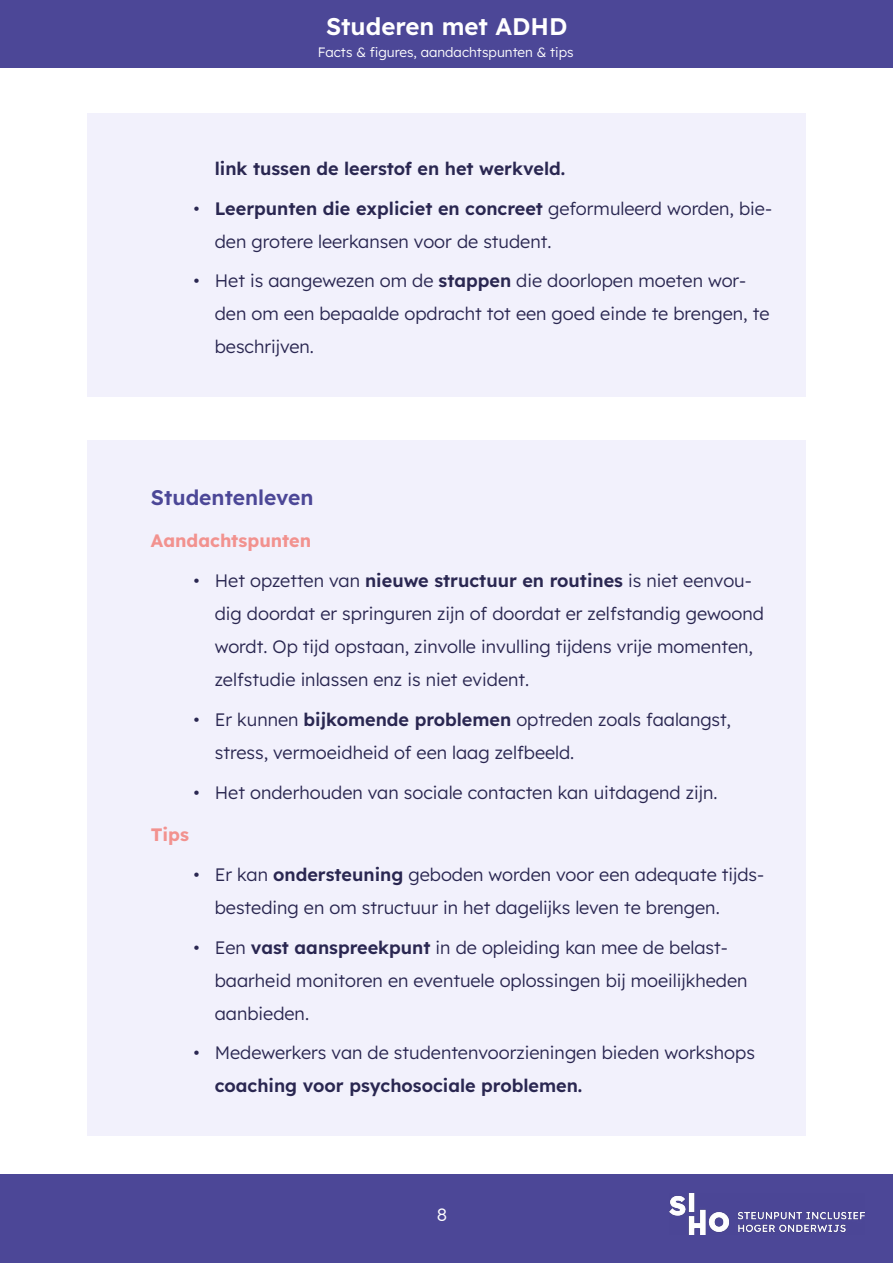
<style>
.page{position:relative;width:893px;height:1263px;background:#fff}
.page>*{position:absolute;margin:0;border:0;box-sizing:border-box;transform-origin:0 0}
.Koptekst_pagina_fiche{font:600 24px "Lexend";color:#fff}
.t1{font:600 21px "Lexend";color:#4c4797}
.lijst{font:300 18px/33px "Lexend";color:#2a2751}
.lijst-2{font:600 18px "Lexend";color:#2a2751}
.t2{font:700 18px "Lexend";color:#f2928f}
.t3{font:300 18px "Lexend";color:#fff}
.Koptekst_pagina_fiche-2{font:300 13.5px "Lexend";color:#fff}
.s1{font-weight:600}
</style>
<div class="page">
<div style="left:0;top:0;width:893px;height:67px;background:#4c4797"></div>
<div style="left:0;top:1174px;width:893px;height:89px;background:#4c4797"></div>
<img style="left:670px;top:1193px;width:194px;height:41px">
<div style="left:87px;top:113px;width:719px;height:284px;background:#f2f1fc"></div>
<div style="left:87px;top:441px;width:719px;height:695px;background:#f2f1fc"></div>
<p class="Koptekst_pagina_fiche" style="left:326px;top:8px;width:243px">Studeren met ADHD</p>
<p class="Koptekst_pagina_fiche-2" style="left:318px;top:42px;width:257px">Facts &amp; figures, aandachtspunten &amp; tips</p>
<p class="lijst-2" style="left:215px;top:155px;width:352px">link tussen de leerstof en het werkveld.</p>
<p class="lijst" style="left:215px;top:191px;width:559px;text-indent:-21px">• <span class="s1">Leerpunten die expliciet en concreet</span> geformuleerd worden, bie&shy;den grotere leerkansen voor de student.</p>
<p class="lijst" style="left:215px;top:263px;width:556px;text-indent:-21px">• Het is aangewezen om de <span class="s1">stappen</span> die doorlopen moeten wor&shy;den om een bepaalde opdracht tot een goed einde te brengen, te beschrijven.</p>
<h3 class="t1" style="left:151px;top:481px;width:164px">Studentenleven</h3>
<h4 class="t2" style="left:151px;top:527px;width:162px">Aandachtspunten</h4>
<p class="lijst" style="left:215px;top:563px;width:551px;text-indent:-21px">• Het opzetten van <span class="s1">nieuwe structuur en routines</span> is niet eenvou&shy;dig doordat er springuren zijn of doordat er zelfstandig gewoond wordt. Op tijd opstaan, zinvolle invulling tijdens vrije momenten, zelfstudie inlassen enz is niet evident.</p>
<p class="lijst" style="left:215px;top:702px;width:518px;text-indent:-21px">• Er kunnen <span class="s1">bijkomende problemen</span> optreden zoals faalangst, stress, vermoeidheid of een laag zelfbeeld.</p>
<p class="lijst" style="left:193px;top:775px;width:526px">• Het onderhouden van sociale contacten kan uitdagend zijn.</p>
<h4 class="t2" style="left:151px;top:820px;width:39px">Tips</h4>
<p class="lijst" style="left:215px;top:857px;width:551px;text-indent:-21px">• Er kan <span class="s1">ondersteuning</span> geboden worden voor een adequate tijds&shy;besteding en om structuur in het dagelijks leven te brengen.</p>
<p class="lijst" style="left:215px;top:929px;width:534px;text-indent:-21px">• Een <span class="s1">vast aanspreekpunt</span> in de opleiding kan mee de belast&shy;baarheid monitoren en eventuele oplossingen bij moeilijkheden aanbieden.</p>
<p class="lijst" style="left:215px;top:1035px;width:542px;text-indent:-21px">• Medewerkers van de studentenvoorzieningen bieden workshops <span class="s1">coaching voor psychosociale problemen.</span></p>
<p class="t3" style="left:437px;top:1202px;width:12px">8</p>
</div>
